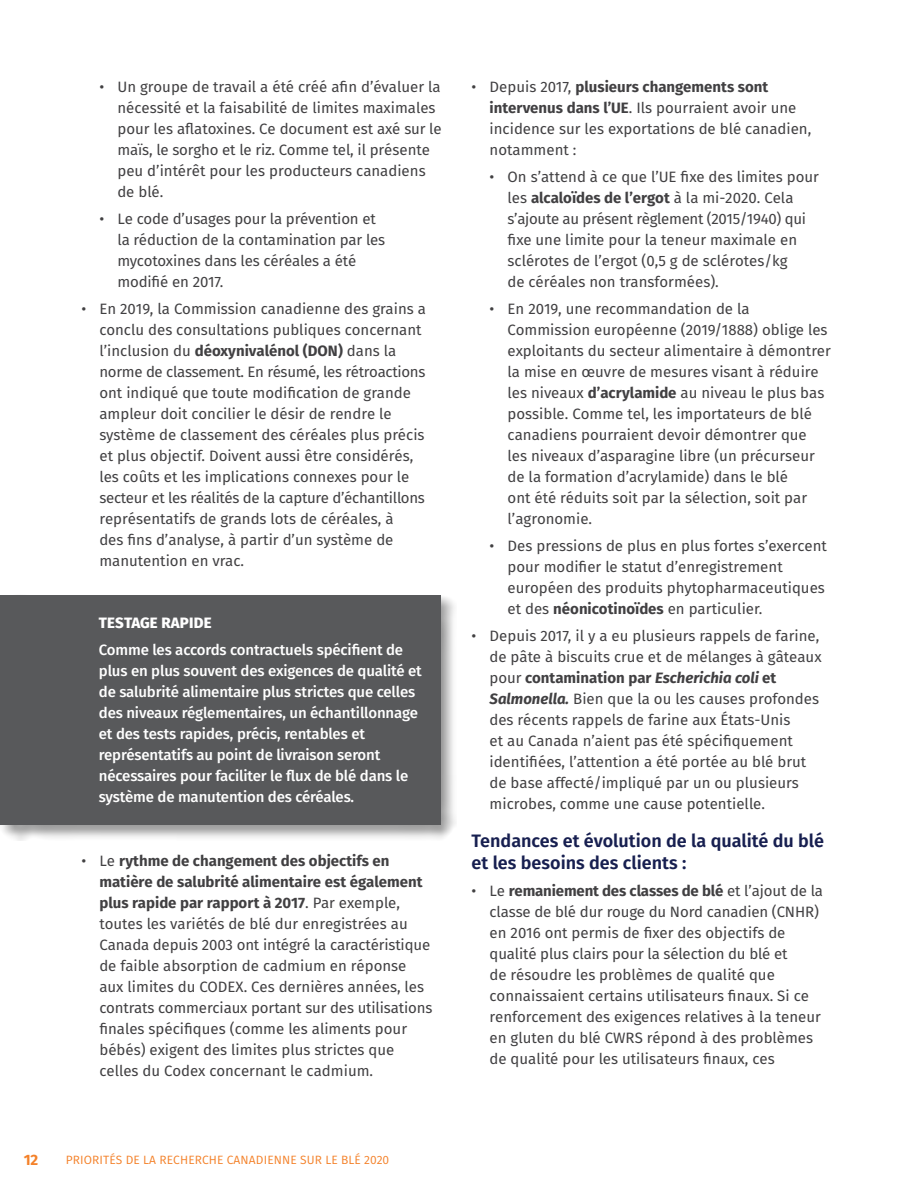
<style>
.page{position:relative;width:918px;height:1188px;background:#fff}
.page>*{position:absolute;margin:0;border:0;box-sizing:border-box;transform-origin:0 0}
.Grey_sub-sub_title{font:600 18px/22.5px "Fira Sans";color:#171f50}
.t1{font:15px/21px "Fira Sans";color:#414042}
.NEW_CALLOUT_FR{font:500 15px/21px "Fira Sans";letter-spacing:-.01em;color:#fff}
.t2{font:800 15px "Fira Sans";letter-spacing:.01em;color:#fff}
.t3{font:700 15px "Fira Sans";color:#f48129}
.t4{font:12px "Fira Sans";letter-spacing:.01em;color:#f48129}
.s1{font-weight:700}
.s2{font-weight:700;font-style:italic}
</style>
<div class="page">
<div style="left:0;top:594px;width:456px;height:247px;background:#000;opacity:.4"></div>
<div style="left:0;top:595px;width:441px;height:230px;background:#58595b"></div>
<p class="t1" style="left:117px;top:77px;width:326px;text-indent:-18px">• Un groupe de travail a été créé afin d’évaluer la nécessité et la faisabilité de limites maximales pour les aflatoxines. Ce document est axé sur le maïs, le sorgho et le riz. Comme tel, il présente peu d’intérêt pour les producteurs canadiens de blé.</p>
<p class="t1" style="left:117px;top:209px;width:269px;text-indent:-18px">• Le code d’usages pour la prévention et la réduction de la contamination par les mycotoxines dans les céréales a été modifié en 2017.</p>
<p class="t1" style="left:99px;top:299px;width:328px;text-indent:-18px">• En 2019, la Commission canadienne des grains a conclu des consultations publiques concernant l’inclusion du <span class="s1">déoxynivalénol (DON)</span> dans la norme de classement. En résumé, les rétroactions ont indiqué que toute modification de grande ampleur doit concilier le désir de rendre le système de classement des céréales plus précis et plus objectif. Doivent aussi être considérés, les coûts et les implications connexes pour le secteur et les réalités de la capture d’échantillons représentatifs de grands lots de céréales, à<br>des fins d’analyse, à partir d’un système de manutention en vrac.</p>
<p class="t2" style="left:99px;top:612px;width:114px">TESTAGE RAPIDE</p>
<p class="NEW_CALLOUT_FR" style="left:99px;top:639px;width:324px">Comme les accords contractuels spécifient de plus en plus souvent des exigences de qualité et de salubrité alimentaire plus strictes que celles des niveaux réglementaires, un échantillonnage et des tests rapides, précis, rentables et représentatifs au point de livraison seront nécessaires pour faciliter le flux de blé dans le système de manutention des céréales.</p>
<p class="t1" style="left:99px;top:851px;width:335px;text-indent:-18px">• Le <span class="s1">rythme de changement des objectifs en matière de salubrité alimentaire est également plus rapide par rapport à 2017</span>. Par exemple, toutes les variétés de blé dur enregistrées au Canada depuis 2003 ont intégré la caractéristique de faible absorption de cadmium en réponse aux limites du CODEX. Ces dernières années, les contrats commerciaux portant sur des utilisations finales spécifiques (comme les aliments pour bébés) exigent des limites plus strictes que celles du Codex concernant le cadmium.</p>
<p class="t3" style="left:24px;top:1149px;width:16px">12</p>
<p class="t4" style="left:66px;top:1151px;width:325px">PRIORITÉS DE LA RECHERCHE CANADIENNE SUR LE BLÉ 2020</p>
<p class="t1" style="left:490px;top:77px;width:323px;text-indent:-18px">• Depuis 2017, <span class="s1">plusieurs changements sont intervenus dans l’UE</span>. Ils pourraient avoir une incidence sur les exportations de blé canadien, notamment :</p>
<p class="t1" style="left:508px;top:167px;width:313px;text-indent:-18px">• On s’attend à ce que l’UE fixe des limites pour les <span class="s1">alcaloïdes de l’ergot</span> à la mi-2020. Cela s’ajoute au présent règlement (2015/1940) qui fixe une limite pour la teneur maximale en sclérotes de l’ergot (0,5 g de sclérotes/kg<br>de céréales non transformées).</p>
<p class="t1" style="left:508px;top:299px;width:325px;text-indent:-18px">• En 2019, une recommandation de la Commission européenne (2019/1888) oblige les exploitants du secteur alimentaire à démontrer la mise en œuvre de mesures visant à réduire les niveaux <span class="s1">d’acrylamide</span> au niveau le plus bas possible. Comme tel, les importateurs de blé canadiens pourraient devoir démontrer que<br>les niveaux d’asparagine libre (un précurseur de la formation d’acrylamide) dans le blé<br>ont été réduits soit par la sélection, soit par l’agronomie.</p>
<p class="t1" style="left:508px;top:536px;width:321px;text-indent:-18px">• Des pressions de plus en plus fortes s’exercent pour modifier le statut d’enregistrement européen des produits phytopharmaceutiques et des <span class="s1">néonicotinoïdes</span> en particulier.</p>
<p class="t1" style="left:490px;top:626px;width:334px;text-indent:-18px">• Depuis 2017, il y a eu plusieurs rappels de farine, de pâte à biscuits crue et de mélanges à gâteaux pour <span class="s1">contamination par</span> <span class="s2">Escherichia coli</span> <span class="s1">et </span><span class="s2">Salmonella.</span> Bien que la ou les causes profondes des récents rappels de farine aux États-Unis<br>et au Canada n’aient pas été spécifiquement identifiées, l’attention a été portée au blé brut de base affecté/impliqué par un ou plusieurs microbes, comme une cause potentielle.</p>
<p class="Grey_sub-sub_title" style="left:472px;top:828px;width:354px">Tendances et évolution de la qualité du blé et les besoins des clients :</p>
<p class="t1" style="left:490px;top:881px;width:335px;text-indent:-18px">• Le <span class="s1">remaniement des classes de blé</span> et l’ajout de la classe de blé dur rouge du Nord canadien (CNHR) en 2016 ont permis de fixer des objectifs de qualité plus clairs pour la sélection du blé et<br>de résoudre les problèmes de qualité que connaissaient certains utilisateurs finaux. Si ce renforcement des exigences relatives à la teneur en gluten du blé CWRS répond à des problèmes de qualité pour les utilisateurs finaux, ces</p>
</div>
